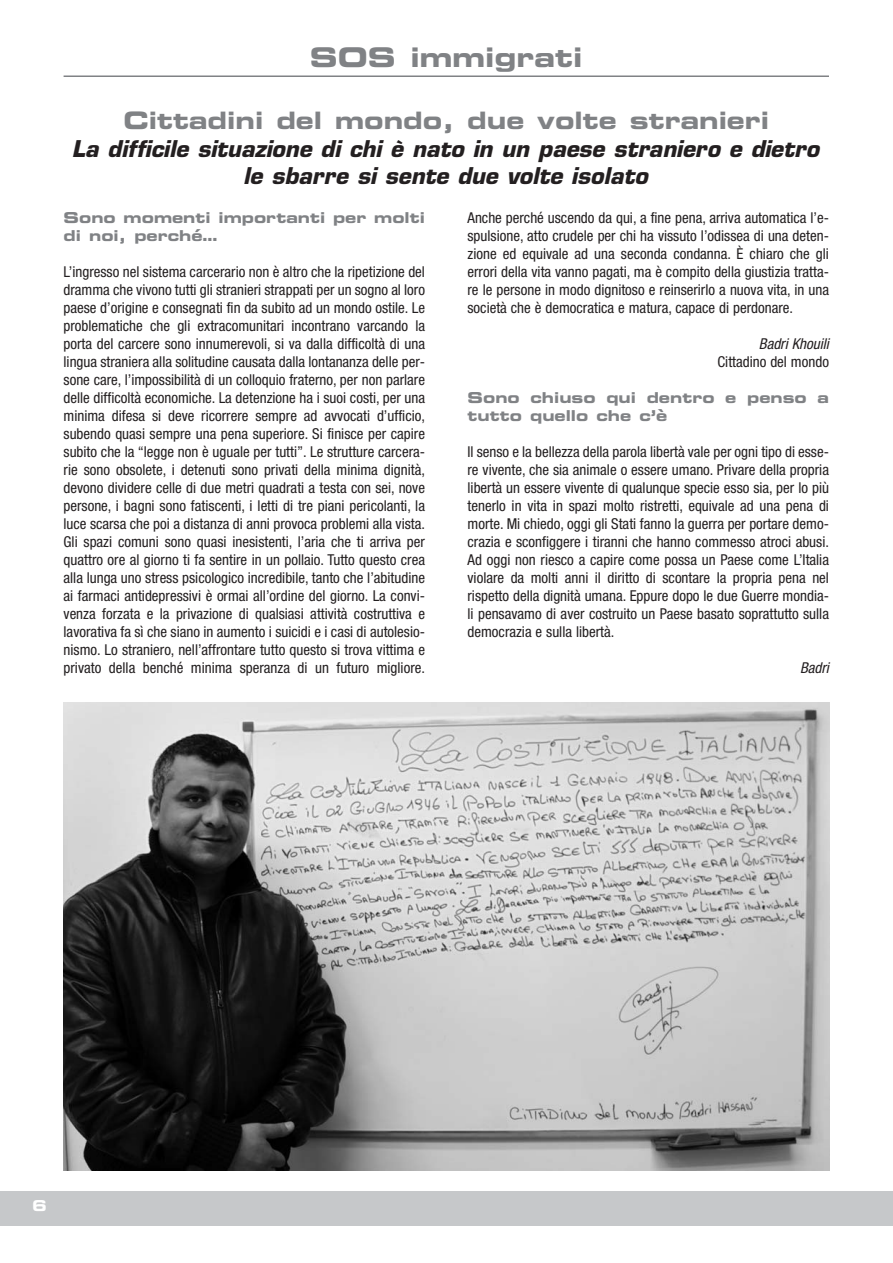
<style>
.page{position:relative;width:893px;height:1263px;background:#fff}
.page>*{position:absolute;margin:0;border:0;box-sizing:border-box;transform-origin:0 0}
.t1{font:27px "Eurostile Bold Extended Two";color:#808285}
.t2{font:24px "Eurostile Bold Extended Two";color:#808285}
.t3{font:italic 700 22.5px/27px "Eurostile";color:#231f20;text-align:center}
.t4{font:condensed 15px/18px "Helvetica Neue";color:#231f20;text-align:justify}
.t5{font:15px/18px "Eurostile Bold Extended Two";color:#808285}
.t6{font:italic condensed 15px "Helvetica Neue";color:#231f20}
.t7{font:15px "Eurostile Bold Extended Two";color:#fff}
</style>
<div class="page">
<div style="left:0;top:1191px;width:893px;height:34px;background:#c6c8ca"></div>
<hr style="left:64px;top:75px;width:765px;height:2px;background:#808285">
<img style="left:64px;top:702px;width:765px;height:468px">
<h1 class="t1" style="left:310px;top:47px;width:274px">SOS immigrati</h1>
<h2 class="t2" style="left:123px;top:111px;width:647px">Cittadini del mondo, due volte stranieri</h2>
<h3 class="t3" style="left:72px;top:138px;width:753px">La difficile situazione di chi è nato in un paese straniero e dietro le sbarre si sente due volte isolato</h3>
<p class="t5" style="left:64px;top:210px;width:363px">Sono momenti importanti per molti di noi, perché…</p>
<p class="t4" style="left:64px;top:264px;width:363px">L’ingresso nel sistema carcerario non è altro che la ripetizione del dramma che vivono tutti gli stranieri strappati per un sogno al loro paese d’origine e consegnati fin da subito ad un mondo ostile. Le problematiche che gli extracomunitari incontrano varcando la porta del carcere sono innumerevoli, si va dalla difficoltà di una lingua straniera alla solitudine causata dalla lontananza delle per&shy;sone care, l’impossibilità di un colloquio fraterno, per non parlare delle difficoltà economiche. La detenzione ha i suoi costi, per una minima difesa si deve ricorrere sempre ad avvocati d’ufficio, subendo quasi sempre una pena superiore. Si finisce per capire subito che la “legge non è uguale per tutti”. Le strutture carcera&shy;rie sono obsolete, i detenuti sono privati della minima dignità, devono dividere celle di due metri quadrati a testa con sei, nove persone, i bagni sono fatiscenti, i letti di tre piani pericolanti, la luce scarsa che poi a distanza di anni provoca problemi alla vista.<br>Gli spazi comuni sono quasi inesistenti, l’aria che ti arriva per quattro ore al giorno ti fa sentire in un pollaio. Tutto questo crea alla lunga uno stress psicologico incredibile, tanto che l’abitudine ai farmaci antidepressivi è ormai all’ordine del giorno. La convi&shy;venza forzata e la privazione di qualsiasi attività costruttiva e lavorativa fa sì che siano in aumento i suicidi e i casi di autolesio&shy;nismo. Lo straniero, nell’affrontare tutto questo si trova vittima e privato della benché minima speranza di un futuro migliore.</p>
<p class="t4" style="left:468px;top:210px;width:363px">Anche perché uscendo da qui, a fine pena, arriva automatica l’e&shy;spulsione, atto crudele per chi ha vissuto l’odissea di una deten&shy;zione ed equivale ad una seconda condanna. È chiaro che gli errori della vita vanno pagati, ma è compito della giustizia tratta&shy;re le persone in modo dignitoso e reinserirlo a nuova vita, in una società che è democratica e matura, capace di perdonare.</p>
<p class="t6" style="left:759px;top:338px;width:74px">Badri Khouili</p>
<p class="t4" style="left:717px;top:354px;width:113px">Cittadino del mondo</p>
<p class="t5" style="left:468px;top:390px;width:363px">Sono chiuso qui dentro e penso a tutto quello che c’è</p>
<p class="t4" style="left:468px;top:444px;width:363px">Il senso e la bellezza della parola libertà vale per ogni tipo di esse&shy;re vivente, che sia animale o essere umano. Privare della propria libertà un essere vivente di qualunque specie esso sia, per lo più tenerlo in vita in spazi molto ristretti, equivale ad una pena di morte. Mi chiedo, oggi gli Stati fanno la guerra per portare demo&shy;crazia e sconfiggere i tiranni che hanno commesso atroci abusi.<br>Ad oggi non riesco a capire come possa un Paese come L’Italia violare da molti anni il diritto di scontare la propria pena nel rispetto della dignità umana. Eppure dopo le due Guerre mondia&shy;li pensavamo di aver costruito un Paese basato soprattutto sulla democrazia e sulla libertà.</p>
<p class="t6" style="left:800px;top:662px;width:33px">Badri</p>
<p class="t7" style="left:32px;top:1200px;width:16px">6</p>
</div>
